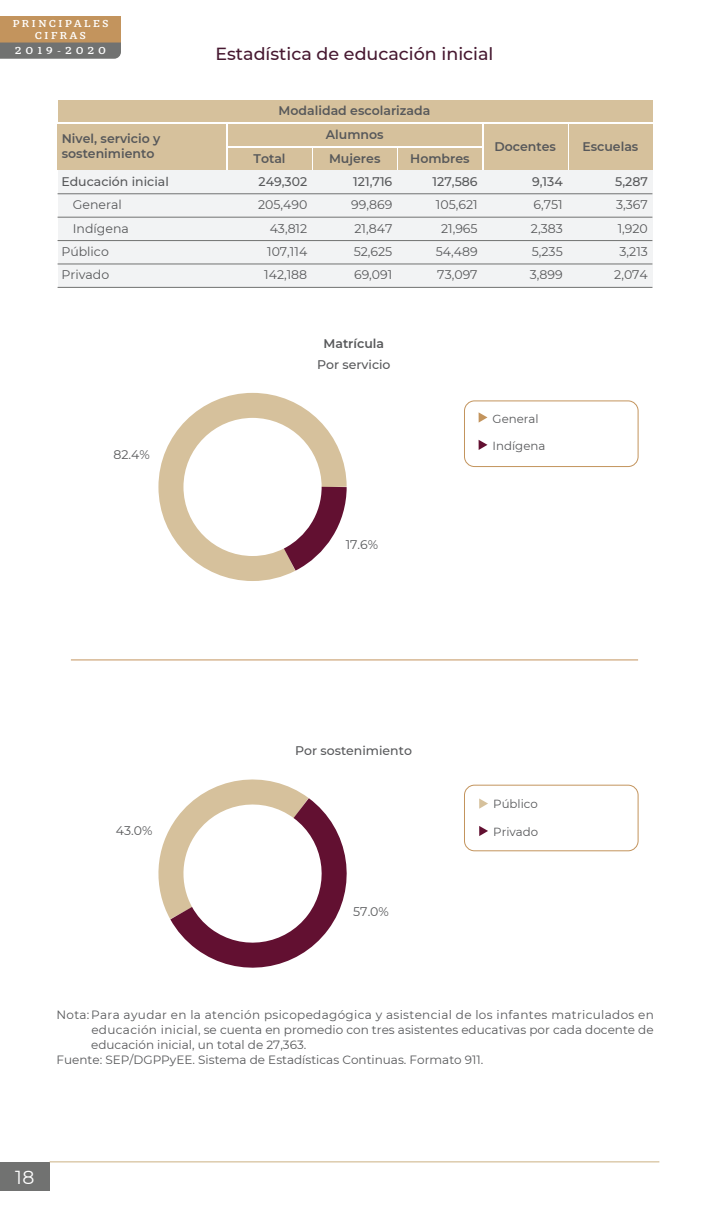
<style>
.page{position:relative;width:709px;height:1205px;background:#fff}
.page>*{position:absolute;margin:0;border:0;box-sizing:border-box;transform-origin:0 0}
.t1{font:18.75px "Montserrat";color:#fff}
.t2{font:500 17.5px "Montserrat";color:#461830}
.t3{font:12.5px/23.5px "Montserrat";color:#57585a;text-align:justify}
.t4{font:600 12.5px/15px "Montserrat";color:#57585a}
.t5{font:500 12.5px "Montserrat";color:#58595b}
.t6{font:500 12.5px "Montserrat";color:#57585a}
.t7{font:12px "Montserrat";color:#57585a}
.t8{font:12px "Montserrat";letter-spacing:.03em;color:#57585a}
.t9{font:11.75px "Montserrat";color:#57585a}
.t10{font:700 10px/12px "GMX";letter-spacing:.2em;color:#fff;text-align:center}
.t11{font:700 10px "GMX";letter-spacing:.4em;color:#fff}
</style>
<div class="page">
<div style="left:0;top:1162px;width:50px;height:29px;background:#717271"></div>
<svg style="left:50px;top:1161px;width:609px;height:1px"></svg>
<div style="left:0;top:16px;width:121px;height:27px;background:#c3945d"></div>
<div style="left:0;top:43px;width:121px;height:16px;background:#717271"></div>
<hr style="left:71px;top:659px;width:567px;height:1px;background:#c3945d">
<svg style="left:478px;top:440px;width:9px;height:10px"></svg>
<svg style="left:478px;top:412px;width:9px;height:10px"></svg>
<svg style="left:479px;top:826px;width:9px;height:10px"></svg>
<svg style="left:479px;top:798px;width:9px;height:11px"></svg>
<div style="left:464px;top:785px;width:174px;height:66px;border:1px solid #c3945d;border-radius:10px"></div>
<div style="left:464px;top:401px;width:174px;height:66px;border:1px solid #c3945d;border-radius:10px"></div>
<svg style="left:158px;top:392px;width:186px;height:189px"></svg>
<svg style="left:256px;top:462px;width:91px;height:119px"></svg>
<svg style="left:158px;top:779px;width:187px;height:189px"></svg>
<div style="left:228px;top:148px;width:83px;height:22px;background:#d6c19c"></div>
<div style="left:314px;top:148px;width:83px;height:22px;background:#d6c19c"></div>
<div style="left:399px;top:148px;width:83px;height:22px;background:#d6c19c"></div>
<div style="left:228px;top:124px;width:254px;height:22px;background:#d6c19c"></div>
<div style="left:484px;top:124px;width:83px;height:46px;background:#d6c19c"></div>
<div style="left:569px;top:124px;width:83px;height:46px;background:#d6c19c"></div>
<div style="left:58px;top:124px;width:168px;height:46px;background:#d6c19c"></div>
<div style="left:58px;top:100px;width:594px;height:22px;background:#d6c19c"></div>
<div style="left:58px;top:170px;width:594px;height:117px;background:#f2f3f4"></div>
<hr style="left:58px;top:193px;width:594px;height:1px;background:#717271">
<hr style="left:58px;top:217px;width:594px;height:1px;background:#717271">
<hr style="left:58px;top:240px;width:594px;height:1px;background:#717271">
<hr style="left:58px;top:263px;width:594px;height:1px;background:#717271">
<hr style="left:58px;top:287px;width:594px;height:1px;background:#717271">
<p class="t10" style="left:13px;top:17px;width:98px">PRINCIPALES<br>CIFRAS</p>
<p class="t11" style="left:15px;top:45px;width:93px">2019-2020</p>
<p class="t4" style="left:62px;top:131px;width:100px">Nivel, servicio y sostenimiento</p>
<p class="t5" style="left:61px;top:173px;width:109px">Educación inicial</p>
<p class="t3" style="left:73px;top:192px;width:50px">General</p>
<p class="t3" style="left:73px;top:216px;width:58px">Indígena</p>
<p class="t3" style="left:61px;top:239px;width:49px">Público</p>
<p class="t3" style="left:61px;top:263px;width:49px">Privado</p>
<p class="t3" style="left:113px;top:442px;width:38px">82.4%</p>
<h2 class="t2" style="left:215px;top:41px;width:279px">Estadística de educación inicial</h2>
<p class="t4" style="left:279px;top:103px;width:153px">Modalidad escolarizada</p>
<p class="t4" style="left:253px;top:151px;width:34px">Total</p>
<p class="t5" style="left:258px;top:173px;width:50px">249,302</p>
<p class="t3" style="left:258px;top:192px;width:51px;text-align:right">205,490<br>43,812<br>107,114<br>142,188</p>
<p class="t4" style="left:326px;top:126px;width:59px">Alumnos</p>
<p class="t4" style="left:329px;top:151px;width:53px">Mujeres</p>
<p class="t4" style="left:410px;top:151px;width:61px">Hombres</p>
<p class="t5" style="left:353px;top:173px;width:41px">121,716</p>
<p class="t3" style="left:351px;top:192px;width:43px">99,869<br>21,847<br>52,625<br>69,091</p>
<p class="t5" style="left:432px;top:173px;width:47px">127,586</p>
<p class="t3" style="left:436px;top:192px;width:43px;text-align:center">105,621<br>21,965<br>54,489<br>73,097</p>
<p class="t4" style="left:494px;top:138px;width:63px">Docentes</p>
<p class="t4" style="left:582px;top:138px;width:58px">Escuelas</p>
<p class="t5" style="left:532px;top:173px;width:32px">9,134</p>
<p class="t3" style="left:530px;top:192px;width:34px">6,751<br>2,383<br>5,235<br>3,899</p>
<p class="t5" style="left:615px;top:173px;width:34px">5,287</p>
<p class="t3" style="left:614px;top:192px;width:35px;text-align:center">3,367<br>1,920<br>3,213<br>2,074</p>
<p class="t4" style="left:323px;top:335px;width:62px">Matrícula</p>
<p class="t6" style="left:317px;top:356px;width:75px">Por servicio</p>
<p class="t9" style="left:492px;top:410px;width:48px">General</p>
<p class="t9" style="left:492px;top:438px;width:54px">Indígena</p>
<p class="t3" style="left:346px;top:532px;width:34px">17.6%</p>
<p class="t3" style="left:116px;top:818px;width:38px">43.0%</p>
<p class="t6" style="left:295px;top:741px;width:118px">Por sostenimiento</p>
<p class="t3" style="left:353px;top:900px;width:37px">57.0%</p>
<p class="t9" style="left:493px;top:796px;width:46px">Público</p>
<p class="t9" style="left:493px;top:823px;width:46px">Privado</p>
<p class="t8" style="left:57px;top:1007px;width:599px">Nota:Para ayudar en la atención psicopedagógica y asistencial de los infantes matriculados en</p>
<p class="t7" style="left:91px;top:1022px;width:564px">educación inicial, se cuenta en promedio con tres asistentes educativas por cada docente de</p>
<p class="t7" style="left:91px;top:1037px;width:217px">educación inicial, un total de 27,363.</p>
<p class="t7" style="left:57px;top:1052px;width:428px">Fuente: SEP/DGPPyEE. Sistema de Estadísticas Continuas. Formato 911.</p>
<h1 class="t1" style="left:15px;top:1164px;width:21px">18</h1>
</div>
